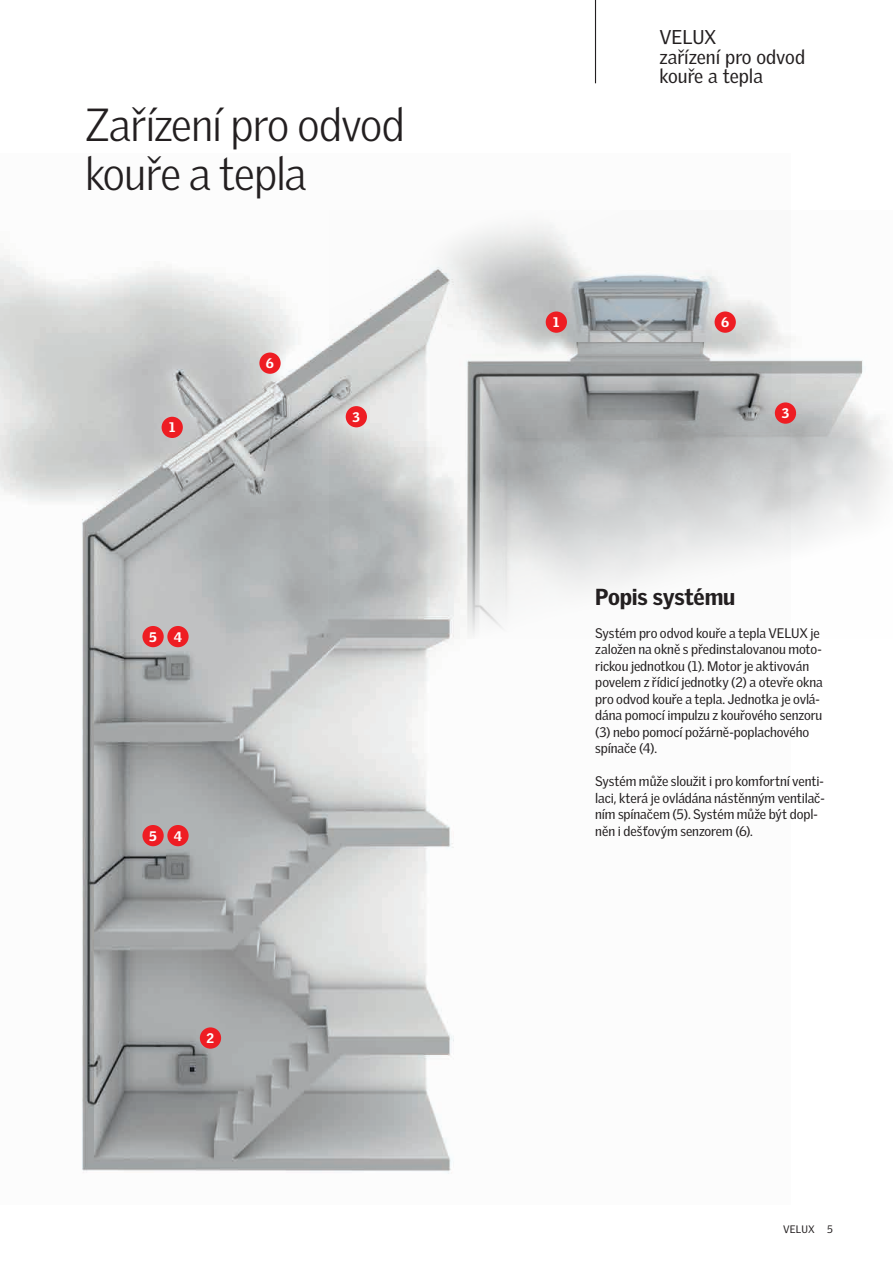
<style>
.page{position:relative;width:893px;height:1263px;background:#fff}
.page>*{position:absolute;margin:0;border:0;box-sizing:border-box;transform-origin:0 0}
.t1{font:300 45px/49.5px "Velux Gothic";letter-spacing:-.02em;color:#231f20}
.t2{font:900 22.5px "Velux Gothic";letter-spacing:-.01em;color:#231f20}
.t3{font:19.35px/19.4px "Velux Gothic";color:#231f20}
.t4{font:13.5px/16.5px "Velux Gothic";letter-spacing:-.005em;color:#231f20}
.t5{font:900 13.5px "Velux Gothic";color:#fff}
.t6{font:10.5px "Velux Gothic";letter-spacing:.015em;color:#231f20}
</style>
<div class="page">
<img style="left:0;top:255px;width:454px;height:919px">
<img style="left:330px;top:223px;width:560px;height:415px">
<div style="left:162px;top:417px;width:21px;height:21px;background:#ee1d23;border-radius:50%"></div>
<div style="left:546px;top:311px;width:21px;height:22px;background:#ee1d23;border-radius:50%"></div>
<div style="left:167px;top:626px;width:22px;height:21px;background:#ee1d23;border-radius:50%"></div>
<div style="left:167px;top:825px;width:22px;height:21px;background:#ee1d23;border-radius:50%"></div>
<div style="left:200px;top:1027px;width:21px;height:22px;background:#ee1d23;border-radius:50%"></div>
<div style="left:142px;top:626px;width:22px;height:21px;background:#ee1d23;border-radius:50%"></div>
<div style="left:142px;top:825px;width:22px;height:21px;background:#ee1d23;border-radius:50%"></div>
<div style="left:259px;top:352px;width:22px;height:22px;background:#ee1d23;border-radius:50%"></div>
<div style="left:715px;top:311px;width:21px;height:22px;background:#ee1d23;border-radius:50%"></div>
<div style="left:346px;top:406px;width:21px;height:21px;background:#ee1d23;border-radius:50%"></div>
<div style="left:775px;top:402px;width:21px;height:22px;background:#ee1d23;border-radius:50%"></div>
<hr style="left:595px;top:0;width:1px;height:83px;background:#231f20">
<h1 class="t1" style="left:85px;top:99px;width:321px">Zařízení pro odvod kouře a tepla</h1>
<p class="t5" style="left:266px;top:355px;width:10px">6</p>
<p class="t5" style="left:553px;top:314px;width:8px">1</p>
<h3 class="t3" style="left:659px;top:28px;width:147px">VELUX<br>zařízení pro odvod kouře a tepla</h3>
<p class="t5" style="left:721px;top:314px;width:10px">6</p>
<p class="t5" style="left:169px;top:419px;width:8px">1</p>
<p class="t5" style="left:149px;top:628px;width:9px">5</p>
<p class="t5" style="left:174px;top:628px;width:10px">4</p>
<p class="t5" style="left:149px;top:827px;width:9px">5</p>
<p class="t5" style="left:174px;top:827px;width:10px">4</p>
<p class="t5" style="left:207px;top:1030px;width:9px">2</p>
<p class="t5" style="left:353px;top:408px;width:9px">3</p>
<p class="t5" style="left:782px;top:405px;width:9px">3</p>
<h2 class="t2" style="left:595px;top:582px;width:142px">Popis systému</h2>
<p class="t4" style="left:595px;top:624px;width:229px">Systém pro odvod kouře a tepla VELUX je založen na okně s předinstalovanou moto&shy;rickou jednotkou (1). Motor je aktivován povelem z řídicí jednotky (2) a otevře okna pro odvod kouře a tepla. Jednotka je ovlá&shy;dána pomocí impulzu z kouřového senzoru (3) nebo pomocí požárně-poplachového spínače (4).</p>
<p class="t4" style="left:595px;top:773px;width:231px">Systém může sloužit i pro komfortní venti&shy;laci, která je ovládána nástěnným ventilač&shy;ním spínačem (5). Systém může být dopl&shy;něn i dešťovým senzorem (6).</p>
<p class="t6" style="left:783px;top:1223px;width:51px">VELUX 5</p>
</div>
